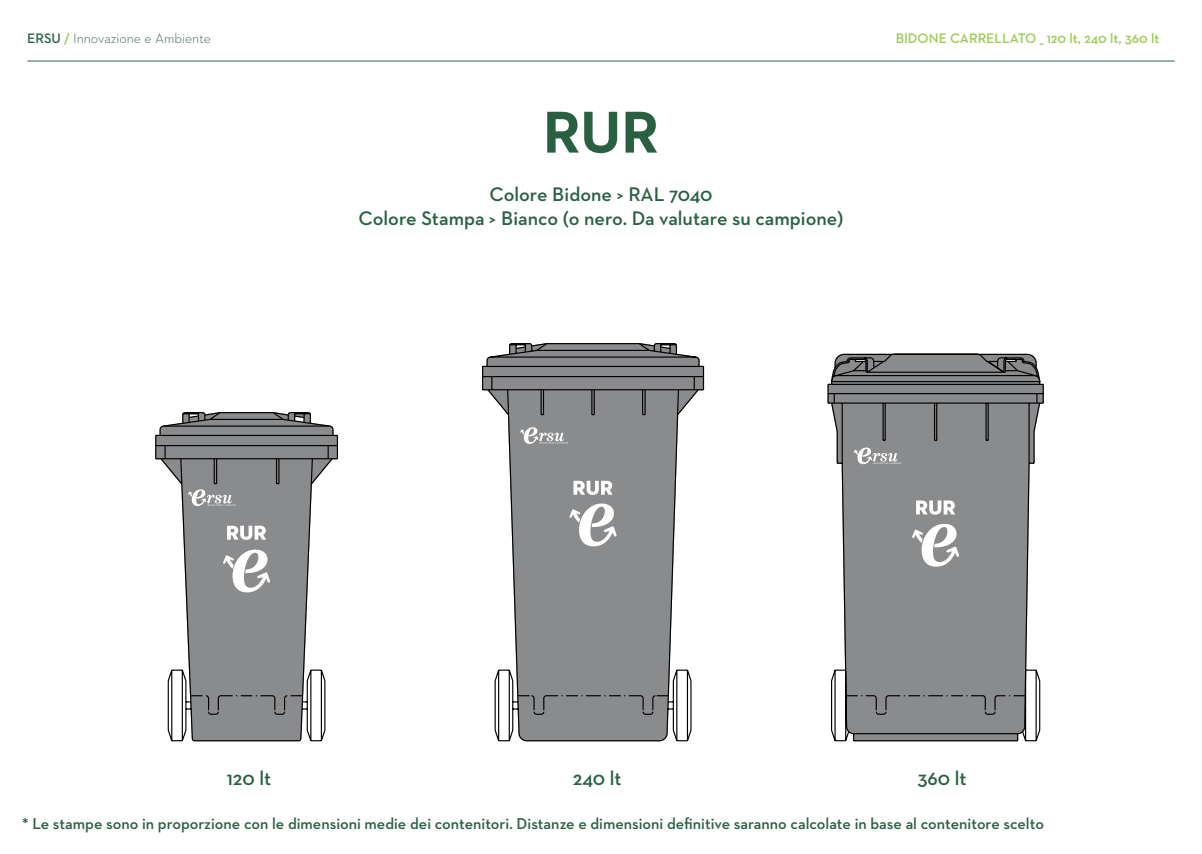
<style>
.page{position:relative;width:1202px;height:854px;background:#fff}
.page>*{position:absolute;margin:0;border:0;box-sizing:border-box;transform-origin:0 0}
.t1{font:700 60px "Neutraface 2 Text";color:#2a6042}
.t2{font:600 20px/24px "Neutraface 2 Text";color:#2a6042;text-align:center}
.t3{font:600 16px "Neutraface 2 Text";color:#2a6042}
.t4{font:600 14px "Neutraface 2 Text";color:#99cb4e}
.t5{font:300 14px "Neutraface 2 Text";color:#2a6042}
.s1{font-weight:600}
.s2{font-weight:600;color:#99cb4e}
</style>
<div class="page">
<svg style="left:494px;top:415px;width:198px;height:327px"></svg>
<svg style="left:482px;top:343px;width:223px;height:72px;background:#848587"></svg>
<svg style="left:517px;top:694px;width:152px;height:21px;background:#7e7f81"></svg>
<hr style="left:156px;top:458px;width:181px;height:1px;background:#000001">
<svg style="left:155px;top:434px;width:183px;height:24px"></svg>
<svg style="left:159px;top:412px;width:175px;height:330px"></svg>
<svg style="left:190px;top:694px;width:113px;height:21px;background:#7d7d7f"></svg>
<svg style="left:827px;top:383px;width:217px;height:359px;background:#979899"></svg>
<svg style="left:830px;top:353px;width:211px;height:51px;background:#707173"></svg>
<svg style="left:845px;top:694px;width:181px;height:21px;background:#7f7f81"></svg>
<hr style="left:27px;top:61px;width:1148px;height:1px;background:#34624c">
<svg style="left:188px;top:489px;width:48px;height:17px"></svg>
<svg style="left:223px;top:549px;width:47px;height:43px"></svg>
<svg style="left:520px;top:427px;width:48px;height:16px"></svg>
<svg style="left:569px;top:503px;width:48px;height:43px"></svg>
<svg style="left:854px;top:447px;width:48px;height:17px"></svg>
<svg style="left:912px;top:523px;width:47px;height:43px"></svg>
<svg style="left:227px;top:525px;width:39px;height:14px"></svg>
<svg style="left:573px;top:480px;width:40px;height:15px"></svg>
<svg style="left:916px;top:500px;width:39px;height:14px"></svg>
<p class="t5" style="left:27px;top:29px;width:185px"><span class="s1">ERSU</span> <span class="s2">/</span> Innovazione e Ambiente</p>
<p class="t4" style="left:896px;top:29px;width:265px">BIDONE CARRELLATO _ 120 lt, 240 lt, 360 lt</p>
<h1 class="t1" style="left:543px;top:94px;width:118px">RUR</h1>
<p class="t2" style="left:358px;top:181px;width:487px">Colore Bidone &gt; RAL 7040<br>Colore Stampa &gt; Bianco (o nero. Da valutare su campione)</p>
<p class="t2" style="left:227px;top:766px;width:46px">120 lt</p>
<p class="t2" style="left:573px;top:766px;width:50px">240 lt</p>
<p class="t2" style="left:917px;top:766px;width:51px">360 lt</p>
<p class="t3" style="left:22px;top:812px;width:1023px">* Le stampe sono in proporzione con le dimensioni medie dei contenitori. Distanze e dimensioni definitive saranno calcolate in base al contenitore scelto</p>
</div>
